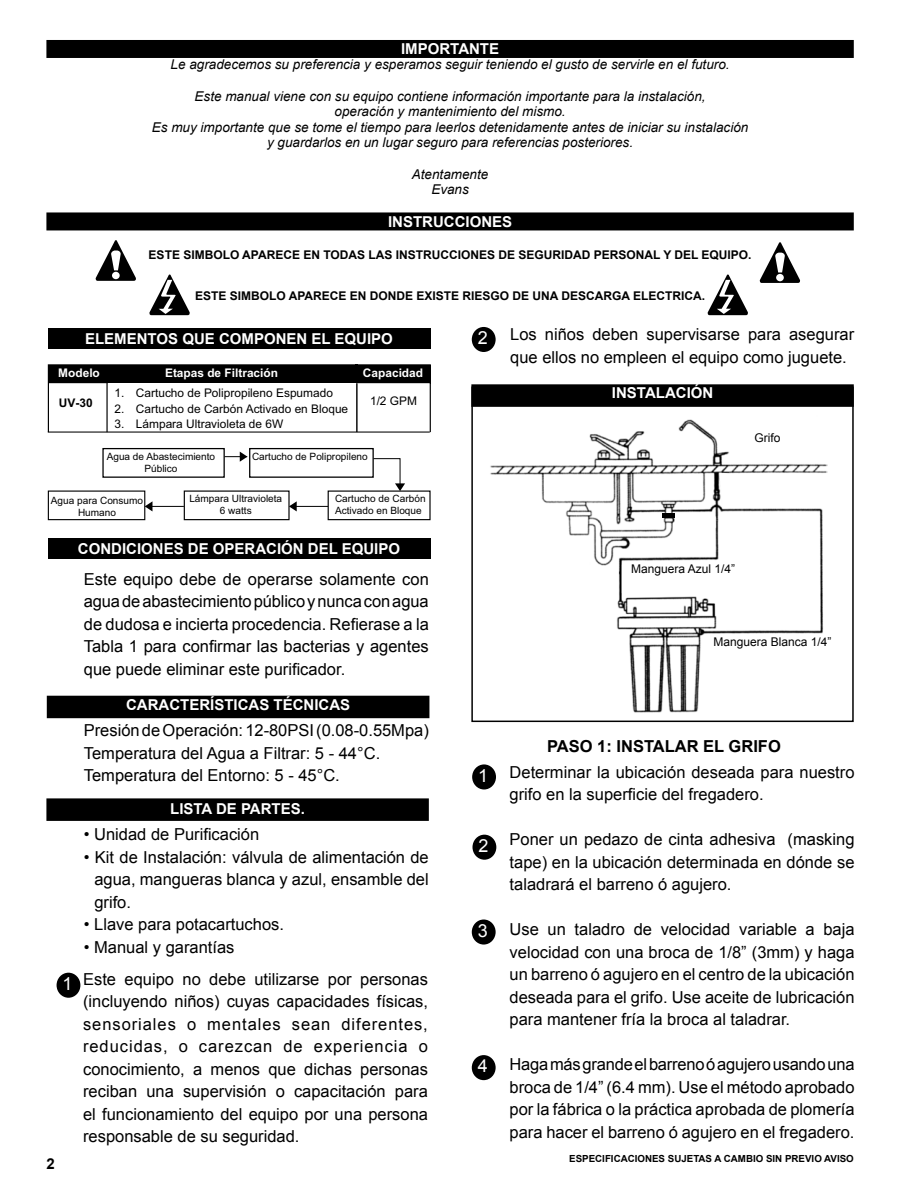
<style>
.page{position:relative;width:918px;height:1188px;background:#fff}
.page>*{position:absolute;margin:0;border:0;box-sizing:border-box;transform-origin:0 0}
.t1{font:18px "Arial";color:#fff}
.t2{font:16.5px/22.5px "Arial";color:#000;text-align:justify}
.t3{font:700 16.5px "Arial";color:#000}
.t4{font:700 15px "Arial";color:#fff}
.t5{font:700 15px "Arial";color:#000}
.t6{font:italic 13.5px/15.6px "Arial";color:#000;text-align:center}
.t7{font:700 12px "Arial";color:#000}
.t8{font:12px "Arial";color:#000}
.t9{font:11.85px "Arial";color:#000}
.t10{font:700 11.85px "Arial";color:#fff}
.t11{font:700 11.85px "Arial";color:#000}
.t12{font:10.05px/12.1px "Arial";color:#000;text-align:center}
.t13{font:700 9.75px "Arial";color:#000}
</style>
<div class="page">
<div style="left:46px;top:212px;width:808px;height:18px;background:#000"></div>
<svg style="left:759px;top:242px;width:41px;height:41px"></svg>
<div style="left:776px;top:274px;width:8px;height:7px;background:#fff;border-radius:50%"></div>
<svg style="left:149px;top:274px;width:41px;height:41px"></svg>
<div style="left:46px;top:40px;width:808px;height:18px;background:#000"></div>
<svg style="left:95px;top:240px;width:41px;height:41px"></svg>
<div style="left:112px;top:272px;width:8px;height:7px;background:#fff;border-radius:50%"></div>
<svg style="left:707px;top:274px;width:41px;height:41px"></svg>
<div style="left:47px;top:696px;width:382px;height:22px;background:#000"></div>
<div style="left:46px;top:798px;width:383px;height:23px;background:#000"></div>
<div style="left:57px;top:973px;width:23px;height:25px;background:#000;border-radius:50%"></div>
<div style="left:472px;top:327px;width:24px;height:25px;background:#000;border-radius:50%"></div>
<div style="left:48px;top:328px;width:382px;height:21px;background:#000"></div>
<div style="left:48px;top:538px;width:382px;height:21px;background:#000"></div>
<div style="left:49px;top:365px;width:382px;height:18px;background:#000"></div>
<hr style="left:49px;top:364px;width:306px;height:1px;background:#000">
<hr style="left:48px;top:364px;width:1px;height:68px;background:#000">
<hr style="left:106px;top:365px;width:2px;height:67px;background:#000">
<hr style="left:356px;top:383px;width:2px;height:49px;background:#000">
<hr style="left:430px;top:365px;width:1px;height:67px;background:#000">
<hr style="left:357px;top:364px;width:74px;height:1px;background:#000">
<hr style="left:48px;top:432px;width:382px;height:1px;background:#000">
<div style="left:102px;top:448px;width:123px;height:30px;border:1px solid #000"></div>
<div style="left:249px;top:448px;width:125px;height:30px;border:1px solid #000"></div>
<div style="left:48px;top:491px;width:97px;height:29px;border:1px solid #000"></div>
<div style="left:184px;top:491px;width:106px;height:29px;border:1px solid #000"></div>
<div style="left:328px;top:491px;width:103px;height:29px;border:1px solid #000"></div>
<hr style="left:146px;top:506px;width:38px;height:1px;background:#000">
<svg style="left:225px;top:452px;width:22px;height:10px"></svg>
<svg style="left:145px;top:501px;width:7px;height:10px"></svg>
<hr style="left:290px;top:506px;width:38px;height:1px;background:#000">
<svg style="left:289px;top:501px;width:8px;height:10px"></svg>
<svg style="left:373px;top:458px;width:32px;height:33px"></svg>
<div style="left:472px;top:764px;width:24px;height:25px;background:#000;border-radius:50%"></div>
<div style="left:473px;top:835px;width:23px;height:25px;background:#000;border-radius:50%"></div>
<div style="left:472px;top:920px;width:24px;height:25px;background:#000;border-radius:50%"></div>
<div style="left:472px;top:1055px;width:24px;height:25px;background:#000;border-radius:50%"></div>
<div style="left:471px;top:387px;width:383px;height:335px;border:2px solid #000"></div>
<div style="left:471px;top:384px;width:383px;height:23px;background:#000"></div>
<img style="left:490px;top:419px;width:337px;height:294px">
<hr style="left:663px;top:514px;width:12px;height:4px;background:#000">
<p class="t4" style="left:401px;top:38px;width:100px">IMPORTANTE</p>
<p class="t6" style="left:171px;top:57px;width:561px">Le agradecemos su preferencia y esperamos seguir teniendo el gusto de servirle en el futuro.</p>
<p class="t6" style="left:152px;top:88px;width:598px">Este manual viene con su equipo contiene información importante para la instalación,<br>operación y mantenimiento del mismo.<br>Es muy importante que se tome el tiempo para leerlos detenidamente antes de iniciar su instalación y guardarlos en un lugar seguro para referencias posteriores.</p>
<p class="t6" style="left:412px;top:166px;width:78px">Atentamente<br>Evans</p>
<p class="t4" style="left:388px;top:211px;width:126px">INSTRUCCIONES</p>
<p class="t7" style="left:149px;top:246px;width:604px">ESTE SIMBOLO APARECE EN TODAS LAS INSTRUCCIONES DE SEGURIDAD PERSONAL Y DEL EQUIPO.</p>
<p class="t7" style="left:195px;top:288px;width:511px">ESTE SIMBOLO APARECE EN DONDE EXISTE RIESGO DE UNA DESCARGA ELECTRICA.</p>
<p class="t4" style="left:85px;top:329px;width:309px">ELEMENTOS QUE COMPONEN EL EQUIPO</p>
<p class="t1" style="left:478px;top:326px;width:12px">2</p>
<p class="t10" style="left:58px;top:365px;width:43px">Modelo</p>
<p class="t10" style="left:165px;top:365px;width:115px">Etapas de Filtración</p>
<p class="t10" style="left:363px;top:365px;width:62px">Capacidad</p>
<p class="t9" style="left:115px;top:385px;width:220px">1. Cartucho de Polipropileno Espumado</p>
<p class="t9" style="left:115px;top:416px;width:170px">3. Lámpara Ultravioleta de 6W</p>
<p class="t11" style="left:59px;top:395px;width:35px">UV-30</p>
<p class="t9" style="left:370px;top:393px;width:48px">1/2 GPM</p>
<p class="t9" style="left:115px;top:401px;width:235px">2. Cartucho de Carbón Activado en Bloque</p>
<p class="t12" style="left:107px;top:451px;width:110px">Agua de Abastecimiento<br>Público</p>
<p class="t12" style="left:252px;top:451px;width:117px">Cartucho de Polipropileno</p>
<p class="t12" style="left:51px;top:494px;width:94px">Agua para Consumo<br>Humano</p>
<p class="t12" style="left:189px;top:492px;width:94px">Lámpara Ultravioleta<br>6 watts</p>
<p class="t12" style="left:335px;top:492px;width:92px;text-align:left">Cartucho de Carbón<br>Activado en Bloque</p>
<p class="t4" style="left:78px;top:538px;width:324px">CONDICIONES DE OPERACIÓN DEL EQUIPO</p>
<p class="t1" style="left:62px;top:972px;width:12px">1</p>
<p class="t5" style="left:46px;top:1154px;width:10px">2</p>
<p class="t2" style="left:84px;top:568px;width:347px">Este equipo debe de operarse solamente con agua de abastecimiento público y nunca con agua de dudosa e incierta procedencia. Refierase a la Tabla 1 para confirmar las bacterias y agentes que puede eliminar este purificador.</p>
<p class="t4" style="left:126px;top:695px;width:226px">CARACTERÍSTICAS TÉCNICAS</p>
<p class="t2" style="left:84px;top:719px;width:347px;text-align:left">Presión de Operación: 12-80PSI (0.08-0.55Mpa)<br>Temperatura del Agua a Filtrar: 5 - 44°C.<br>Temperatura del Entorno: 5 - 45°C.</p>
<p class="t4" style="left:170px;top:798px;width:136px">LISTA DE PARTES.</p>
<p class="t2" style="left:84px;top:824px;width:177px">• Unidad de Purificación</p>
<p class="t2" style="left:94px;top:846px;width:336px;text-indent:-10px">• Kit de Instalación: válvula de alimentación de agua, mangueras blanca y azul, ensamble del grifo.</p>
<p class="t2" style="left:84px;top:914px;width:202px">• Llave para potacartuchos.</p>
<p class="t2" style="left:83px;top:931px;width:346px;line-height:31.8px">• Manual y garantías<br>Este equipo no debe utilizarse por personas</p>
<p class="t2" style="left:83px;top:990px;width:346px">(incluyendo niños) cuyas capacidades físicas, sensoriales o mentales sean diferentes, reducidas, o carezcan de experiencia o conocimiento, a menos que dichas personas reciban una supervisión o capacitación para el funcionamiento del equipo por una persona responsable de su seguridad.</p>
<p class="t1" style="left:478px;top:764px;width:12px">1</p>
<p class="t1" style="left:478px;top:834px;width:12px">2</p>
<p class="t1" style="left:478px;top:919px;width:12px">3</p>
<p class="t1" style="left:478px;top:1054px;width:12px">4</p>
<p class="t2" style="left:510px;top:323px;width:345px">Los niños deben supervisarse para asegurar que ellos no empleen el equipo como juguete.</p>
<p class="t4" style="left:612px;top:382px;width:103px">INSTALACIÓN</p>
<p class="t8" style="left:754px;top:430px;width:28px">Grifo</p>
<p class="t8" style="left:631px;top:561px;width:106px">Manguera Azul 1/4”</p>
<p class="t8" style="left:714px;top:634px;width:120px">Manguera Blanca 1/4”</p>
<p class="t3" style="left:547px;top:736px;width:235px">PASO 1: INSTALAR EL GRIFO</p>
<p class="t2" style="left:510px;top:761px;width:346px">Determinar la ubicación deseada para nuestro grifo en la superficie del fregadero.</p>
<p class="t2" style="left:510px;top:828px;width:346px">Poner un pedazo de cinta adhesiva (masking tape) en la ubicación determinada en dónde se taladrará el barreno ó agujero.</p>
<p class="t2" style="left:510px;top:918px;width:346px">Use un taladro de velocidad variable a baja velocidad con una broca de 1/8” (3mm) y haga un barreno ó agujero en el centro de la ubicación deseada para el grifo. Use aceite de lubricación para mantener fría la broca al taladrar.</p>
<p class="t2" style="left:510px;top:1053px;width:347px">Haga más grande el barreno ó agujero usando una broca de 1/4” (6.4 mm). Use el método aprobado por la fábrica o la práctica aprobada de plomería para hacer el barreno ó agujero en el fregadero.</p>
<p class="t13" style="left:569px;top:1152px;width:286px">ESPECIFICACIONES SUJETAS A CAMBIO SIN PREVIO AVISO</p>
</div>
